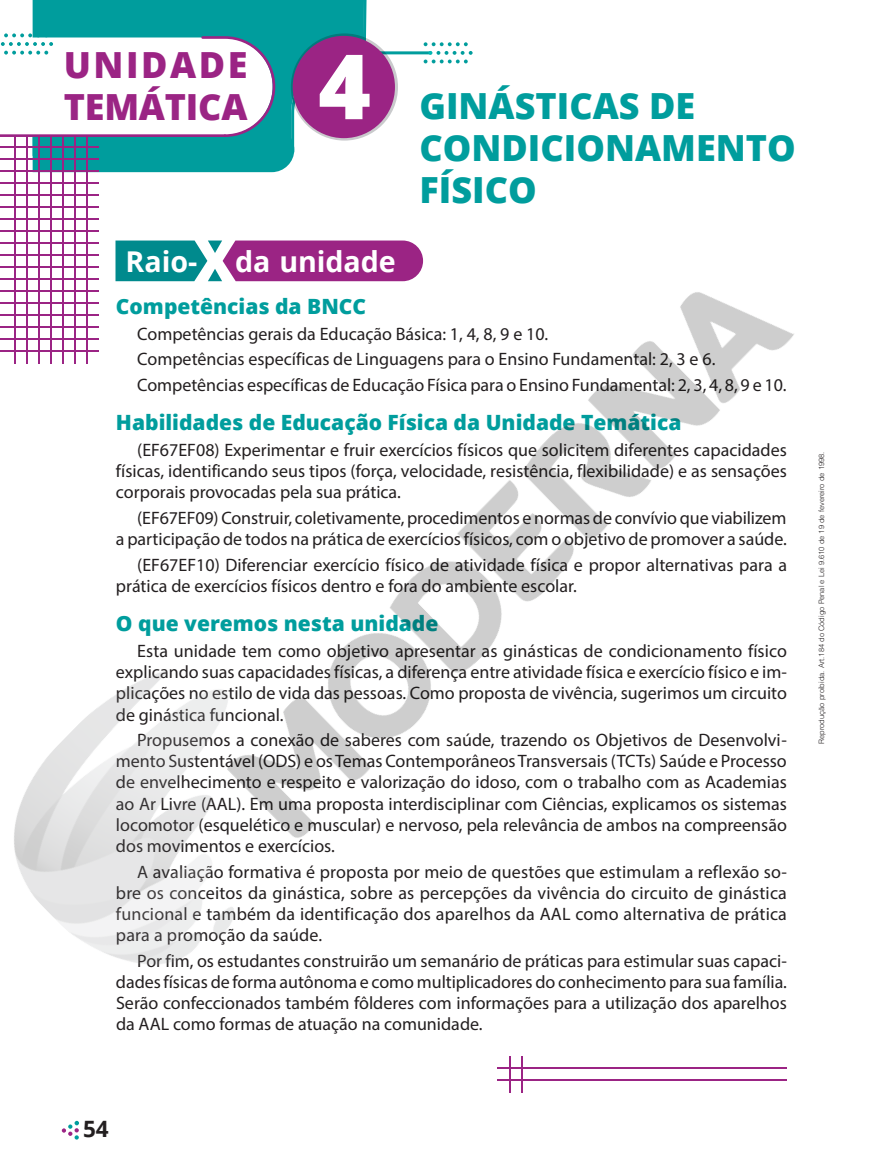
<style>
.page{position:relative;width:872px;height:1170px;background:#fff}
.page>*{position:absolute;margin:0;border:0;box-sizing:border-box;transform-origin:0 0}
.t1{font:800 90px "Open Sans";color:#fff}
.t2{font:800 36px/42px "Open Sans";color:#009d9d}
.t3{font:800 36px/42px "Open Sans";letter-spacing:-.005em;color:#9b2484}
.t4{font:700 28.65px "Open Sans";letter-spacing:-.005em;color:#fff}
.t5{font:700 22.5px "Open Sans";color:#231f20}
.t6{font:800 21px "Open Sans";color:#009d9d}
.t7{font:18px/21.1px "Myriad Pro";color:#231f20;text-align:justify}
.t8{font:300 7.5px "Helvetica LT Std";color:#231f20}
</style>
<div class="page">
<svg style="left:0;top:0;width:472px;height:163px"></svg>
<svg style="left:291px;top:33px;width:107px;height:108px"></svg>
<div style="left:293px;top:36px;width:102px;height:102px;background:#9b2484;border-radius:50%"></div>
<svg style="left:62px;top:1120px;width:17px;height:19px"></svg>
<hr style="left:522px;top:1056px;width:1px;height:36px;background:#9b2484">
<hr style="left:510px;top:1056px;width:1px;height:36px;background:#9b2484">
<hr style="left:497px;top:1067px;width:290px;height:1px;background:#9b2484">
<hr style="left:497px;top:1079px;width:290px;height:1px;background:#9b2484">
<img style="left:0;top:163px;width:794px;height:802px">
<h2 class="t3" style="left:64px;top:42px;width:185px">UNIDADE<br>TEMÁTICA</h2>
<h1 class="t1" style="left:318px;top:18px;width:54px">4</h1>
<h3 class="t4" style="left:126px;top:241px;width:73px">Raio-</h3>
<h3 class="t4" style="left:235px;top:241px;width:162px">da unidade</h3>
<h2 class="t2" style="left:419px;top:83px;width:378px">GINÁSTICAS DE<br>CONDICIONAMENTO<br>FÍSICO</h2>
<p class="t6" style="left:116px;top:291px;width:252px">Competências da BNCC</p>
<p class="t7" style="left:137px;top:321px;width:651px;line-height:25.5px;text-align:left">Competências gerais da Educação Básica: 1, 4, 8, 9 e 10.<br>Competências específicas de Linguagens para o Ensino Fundamental: 2, 3 e 6.<br>Competências específicas de Educação Física para o Ensino Fundamental: 2, 3, 4, 8, 9 e 10.</p>
<p class="t6" style="left:116px;top:407px;width:567px">Habilidades de Educação Física da Unidade Temática</p>
<p class="t7" style="left:116px;top:439px;width:672px;text-indent:21px">(EF67EF08) Experimentar e fruir exercícios físicos que solicitem diferentes capacidades físicas, identificando seus tipos (força, velocidade, resistência, flexibilidade) e as sensações corporais provocadas pela sua prática.</p>
<p class="t7" style="left:116px;top:507px;width:672px;text-align:right">(EF67EF09) Construir, coletivamente, procedimentos e normas de convívio que viabilizem<br>a participação de todos na prática de exercícios físicos, com o objetivo de promover a saúde.</p>
<p class="t7" style="left:116px;top:553px;width:672px;text-indent:21px">(EF67EF10) Diferenciar exercício físico de atividade física e propor alternativas para a prática de exercícios físicos dentro e fora do ambiente escolar.</p>
<p class="t6" style="left:116px;top:607px;width:324px">O que veremos nesta unidade</p>
<p class="t7" style="left:116px;top:640px;width:672px;text-indent:21px">Esta unidade tem como objetivo apresentar as ginásticas de condicionamento físico explicando suas capacidades físicas, a diferença entre atividade física e exercício físico e im&shy;plicações no estilo de vida das pessoas. Como proposta de vivência, sugerimos um circuito de ginástica funcional.</p>
<p class="t7" style="left:116px;top:729px;width:672px;text-indent:21px">Propusemos a conexão de saberes com saúde, trazendo os Objetivos de Desenvolvi&shy;mento Sustentável (ODS) e os Temas Contemporâneos Transversais (TCTs) Saúde e Processo de envelhecimento e respeito e valorização do idoso, com o trabalho com as Academias ao Ar Livre (AAL). Em uma proposta interdisciplinar com Ciências, explicamos os sistemas locomotor (esquelético e muscular) e nervoso, pela relevância de ambos na compreensão dos movimentos e exercícios.</p>
<p class="t7" style="left:116px;top:860px;width:672px;text-indent:21px">A avaliação formativa é proposta por meio de questões que estimulam a reflexão so&shy;bre os conceitos da ginástica, sobre as percepções da vivência do circuito de ginástica funcional e também da identificação dos aparelhos da AAL como alternativa de prática para a promoção da saúde.</p>
<p class="t7" style="left:116px;top:949px;width:672px;text-indent:21px">Por fim, os estudantes construirão um semanário de práticas para estimular suas capaci&shy;dades físicas de forma autônoma e como multiplicadores do conhecimento para sua família.<br>Serão confeccionados também fôlderes com informações para a utilização dos aparelhos da AAL como formas de atuação na comunidade.</p>
<p class="t8" style="left:817px;top:744px;width:294px;rotate:-90deg">Reprodução proibida. Art.184 do Código Penal e Lei 9.610 de 19 de fevereiro de 1998.</p>
<p class="t5" style="left:83px;top:1113px;width:27px">54</p>
</div>
